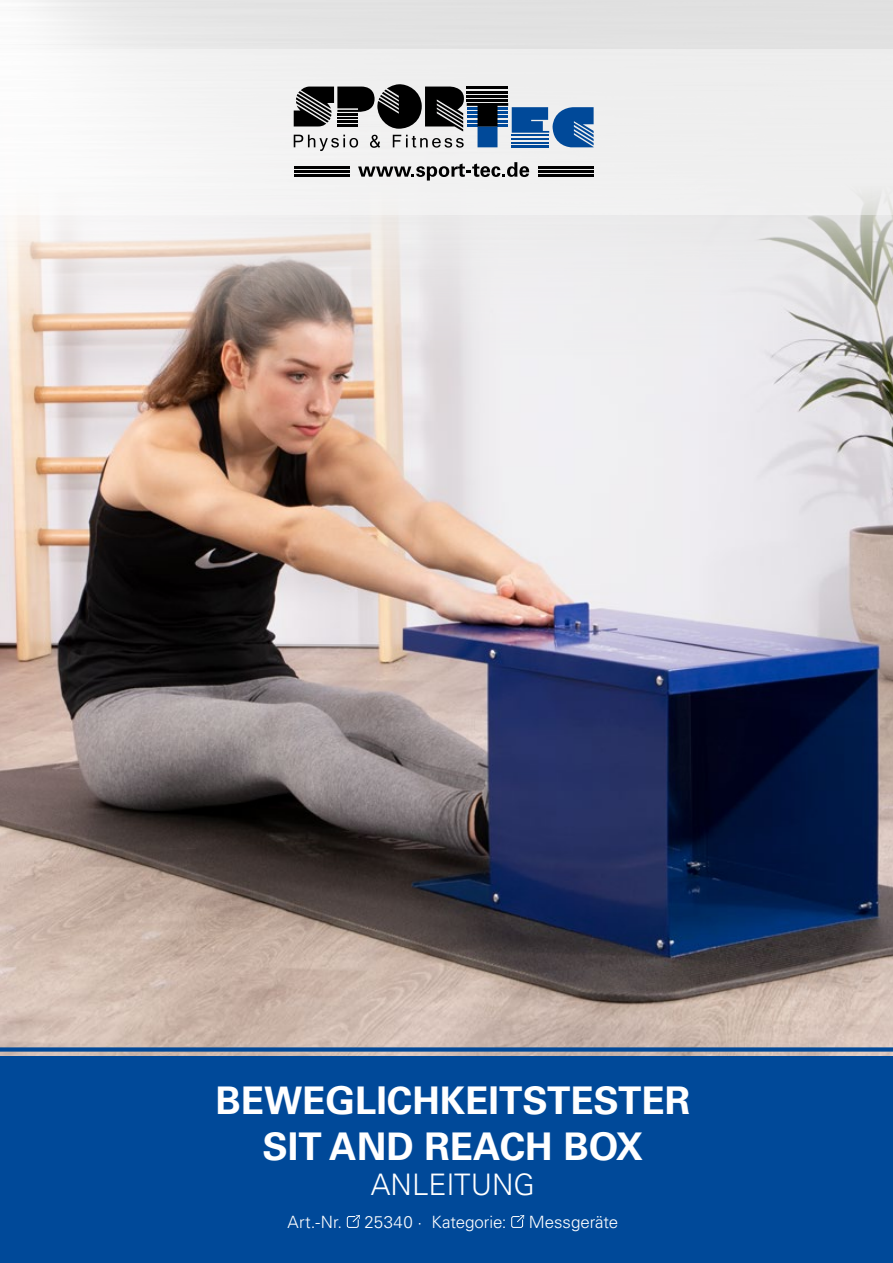
<style>
.page{position:relative;width:893px;height:1263px;background:#fff}
.page>*{position:absolute;margin:0;border:0;box-sizing:border-box;transform-origin:0 0}
.t1{font:700 38.1px/45.8px "Univers LT Std";color:#fff;text-align:center}
.t2{font:300 29.55px "Univers LT Std";color:#fff}
.t3{font:300 16.95px "Univers LT Std";letter-spacing:-.005em;color:#fff}
</style>
<div class="page">
<img style="left:0;top:215px;width:893px;height:841px">
<hr style="left:0;top:0;width:1px;height:867px;background:#004999">
<div style="left:0;top:49px;width:893px;height:166px;background:#f1f1f1"></div>
<svg style="left:294px;top:84px;width:300px;height:67px"></svg>
<svg style="left:358px;top:162px;width:171px;height:19px"></svg>
<hr style="left:538px;top:166px;width:56px;height:3px;background:#000">
<hr style="left:538px;top:170px;width:56px;height:3px;background:#000">
<hr style="left:538px;top:174px;width:56px;height:3px;background:#000">
<hr style="left:294px;top:166px;width:55px;height:3px;background:#000">
<hr style="left:294px;top:170px;width:55px;height:3px;background:#000">
<hr style="left:294px;top:174px;width:55px;height:3px;background:#000">
<svg style="left:0;top:1047px;width:893px;height:4px;background:#14549b"></svg>
<div style="left:0;top:1056px;width:893px;height:207px;background:#004999"></div>
<svg style="left:347px;top:1215px;width:13px;height:13px"></svg>
<svg style="left:511px;top:1215px;width:13px;height:13px"></svg>
<p class="t1" style="left:216px;top:1081px;width:476px">BEWEGLICHKEITSTESTER<br>SIT AND REACH BOX</p>
<p class="t2" style="left:371px;top:1174px;width:165px">ANLEITUNG</p>
<p class="t3" style="left:288px;top:1215px;width:56px">Art.-Nr.</p>
<p class="t3" style="left:364px;top:1215px;width:144px">25340 · Kategorie:</p>
<p class="t3" style="left:529px;top:1215px;width:91px">Messgeräte</p>
</div>
